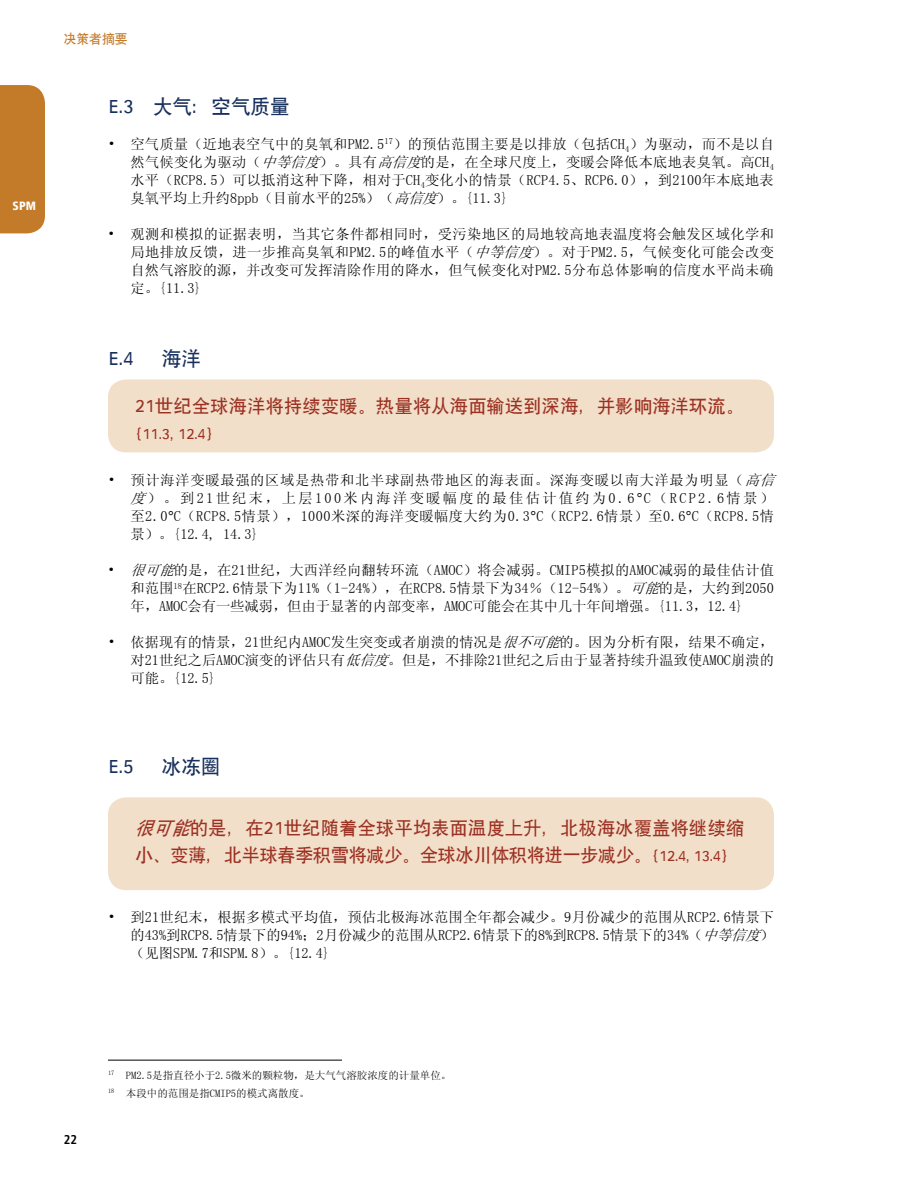
<style>
.page{position:relative;width:918px;height:1188px;background:#fff}
.page>*{position:absolute;margin:0;border:0;box-sizing:border-box;transform-origin:0 0}
.t1{font:19.5px "SIL Hei Med Jian";color:#18305c}
.t2{font:18px/27px "SIL Hei Med Jian";letter-spacing:.025em;color:#9c3022}
.t3{font:15px "SIL Hei Med Jian";color:#9c3022}
.t4{font:14.25px/18px "Sim Sun";letter-spacing:.015em;color:#000;text-align:justify}
.t5{font:14.25px/18px "Sim Sun";letter-spacing:.05em;color:#000}
.t6{font:12.75px "SIL Hei Med Jian";color:#c37b2a}
.t7{font:700 condensed 12.75px "Frutiger LT Pro";color:#000}
.t8{font:900 condensed 12px "Frutiger LT Pro";color:#fff}
.t9{font:10.5px/18px "Sim Sun";color:#000}
.s1{font-style:italic}
.s2{font-family:"Univers"}
.s3{font-size:15px}
</style>
<div class="page">
<div style="left:0;top:85px;width:45px;height:148px;background:#c37b2a"></div>
<div style="left:108px;top:380px;width:666px;height:72px;background:#f2dfc9;border-radius:18px"></div>
<div style="left:108px;top:797px;width:666px;height:93px;background:#f2dfc9;border-radius:18px"></div>
<hr style="left:108px;top:1060px;width:234px;height:1px;background:#000">
<p class="t8" style="left:13px;top:199px;width:25px">SPM</p>
<p class="t6" style="left:64px;top:31px;width:65px">决策者摘要</p>
<h1 class="t1" style="left:108px;top:93px;width:183px">E.3 大气：空气质量</h1>
<p class="t4" style="left:130px;top:135px;width:645px;text-indent:-22px">• 空气质量（近地表空气中的臭氧和PM2.5<sup>17</sup>）的预估范围主要是以排放（包括CH<sub>4</sub>）为驱动，而不是以自然气候变化为驱动（<span class="s1">中等信度</span>）。具有<span class="s1">高信度</span>的是，在全球尺度上，变暖会降低本底地表臭氧。高CH<sub>4</sub>水平（RCP8.5）可以抵消这种下降，相对于CH<sub>4</sub>变化小的情景（RCP4.5、RCP6.0），到2100年本底地表臭氧平均上升约8ppb（目前水平的25%）（<span class="s1">高信度</span>）。{11.3}</p>
<p class="t4" style="left:130px;top:225px;width:645px;text-indent:-22px">• 观测和模拟的证据表明，当其它条件都相同时，受污染地区的局地较高地表温度将会触发区域化学和局地排放反馈，进一步推高臭氧和PM2.5的峰值水平（<span class="s1">中等信度</span>）。对于PM2.5，气候变化可能会改变自然气溶胶的源，并改变可发挥清除作用的降水，但气候变化对PM2.5分布总体影响的信度水平尚未确定。{11.3}</p>
<h1 class="t1" style="left:108px;top:345px;width:27px">E.4</h1>
<h1 class="t1" style="left:162px;top:345px;width:41px">海洋</h1>
<p class="t2" style="left:135px;top:391px;width:611px">21世纪全球海洋将持续变暖。热量将从海面输送到深海，并影响海洋环流。</p>
<p class="t3" style="left:135px;top:424px;width:80px">{11.3, 12.4}</p>
<p class="t5" style="left:130px;top:471px;width:650px;text-indent:-22px">• 预计海洋变暖最强的区域是热带和北半球副热带地区的海表面。深海变暖以南大洋最为明显（<span class="s1">高信度</span>）。到21世纪末，上层100米内海洋变暖幅度的最佳估计值约为0.6<span class="s2">°</span>C（RCP2.6情景）至2.0<span class="s2">°</span>C（RCP8.5情景），1000米深的海洋变暖幅度大约为0.3<span class="s2">°</span>C（RCP2.6情景）至0.6<span class="s2">°</span>C（RCP8.5情景）。{12.4, 14.3}</p>
<p class="t4" style="left:130px;top:561px;width:645px;text-indent:-23px">• <span class="s1">很可能</span>的是，在21世纪，大西洋经向翻转环流（AMOC）将会减弱。CMIP5模拟的AMOC减弱的最佳估计值和范围<sup>18</sup>在RCP2.6情景下为11%（1-24%），在RCP8.5情景下为34％（12-54%）。<span class="s1">可能</span>的是，大约到2050年，AMOC会有一些减弱，但由于显著的内部变率，AMOC可能会在其中几十年间增强。{11.3，12.4}</p>
<p class="t4" style="left:130px;top:633px;width:645px;text-indent:-22px">• 依据现有的情景，21世纪内AMOC发生突变或者崩溃的情况是<span class="s1">很不可能</span>的。因为分析有限，结果不确定，对21世纪之后AMOC演变的评估只有<span class="s1">低信度</span>。但是，不排除21世纪之后由于显著持续升温致使AMOC崩溃的可能。{12.5}</p>
<h1 class="t1" style="left:108px;top:754px;width:27px">E.5</h1>
<h1 class="t1" style="left:162px;top:754px;width:60px">冰冻圈</h1>
<p class="t2" style="left:135px;top:813px;width:611px"><span class="s1">很可能</span>的是，在21世纪随着全球平均表面温度上升，北极海冰覆盖将继续缩小、变薄，北半球春季积雪将减少。全球冰川体积将进一步减少。<span class="s3">{12.4, 13.4}</span></p>
<p class="t4" style="left:130px;top:908px;width:645px;text-indent:-22px">• 到21世纪末，根据多模式平均值，预估北极海冰范围全年都会减少。9月份减少的范围从RCP2.6情景下的43%到RCP8.5情景下的94%；2月份减少的范围从RCP2.6情景下的8%到RCP8.5情景下的34%（<span class="s1">中等信度</span>）（见图SPM.7和SPM.8）。{12.4}</p>
<p class="t7" style="left:64px;top:1132px;width:15px">22</p>
<p class="t9" style="left:108px;top:1066px;width:345px"><sup>17</sup> PM2.5是指直径小于2.5微米的颗粒物，是大气气溶胶浓度的计量单位。<br><sup>18</sup> 本段中的范围是指CMIP5的模式离散度。</p>
</div>
